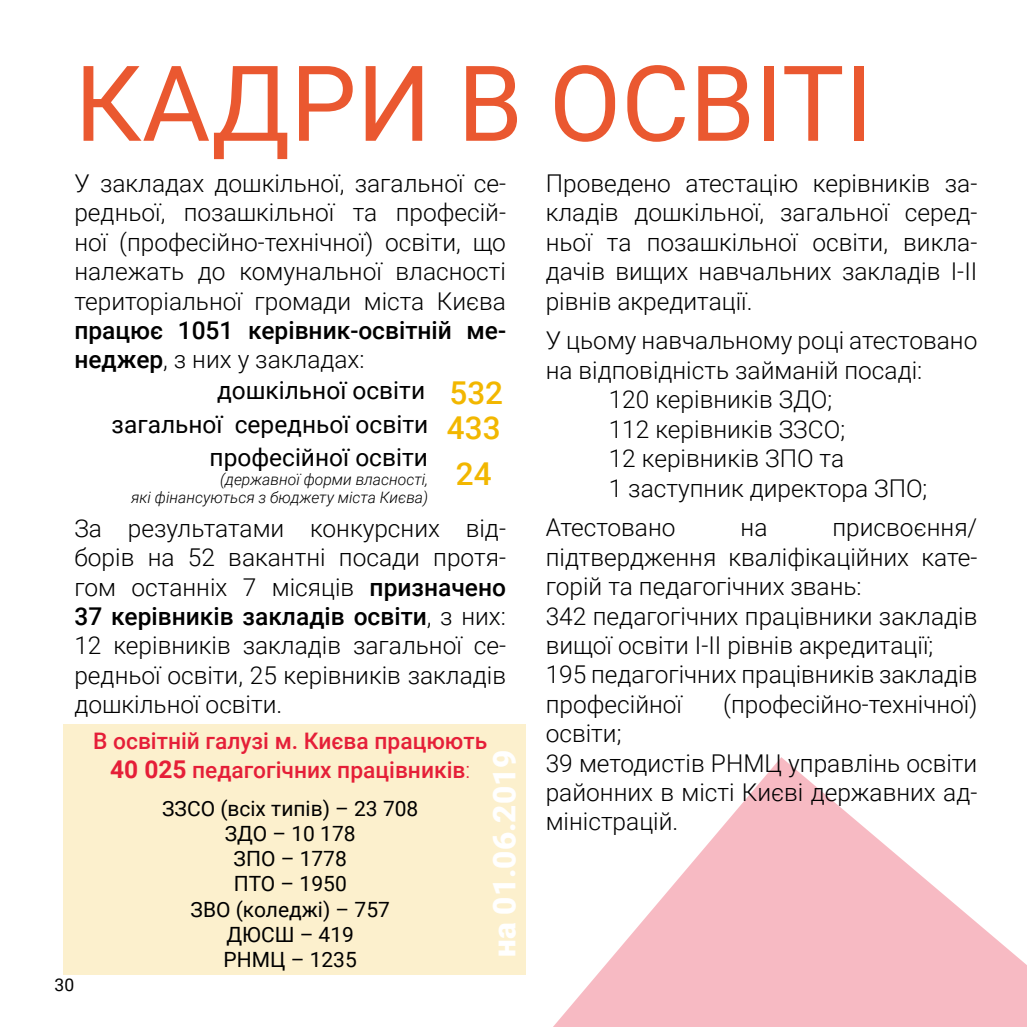
<style>
.page{position:relative;width:1027px;height:1027px;background:#fff}
.page>*{position:absolute;margin:0;border:0;box-sizing:border-box;transform-origin:0 0}
.t1{font:105px "Roboto";color:#ea5830}
.t2{font:900 31.5px "Roboto";color:#fff}
.t3{font:500 31.5px "Roboto";color:#f2b700}
.t4{font:300 24.5px/29.4px "Roboto";color:#000;text-align:justify}
.t5{font:24.5px "Roboto";color:#000}
.t6{font:500 24.5px/29.4px "Roboto";color:#000}
.t7{font:500 22.75px/29.4px "Roboto";color:#e51f38;text-align:center}
.t8{font:21px/25.2px "Roboto";color:#000;text-align:center}
.t9{font:17.5px "Roboto";color:#000}
.t10{font:italic 300 15.75px/18.9px "Roboto";color:#000;text-align:right}
.s1{font-weight:300}
.s2{font-weight:500;font-size:31.5px;color:#f2b700}
.s3{font-weight:500}
.s4{font-weight:700;font-size:24.5px}
</style>
<div class="page">
<svg style="left:553px;top:757px;width:474px;height:270px;fill:#f7bac3"></svg>
<div style="left:63px;top:724px;width:463px;height:251px;background:#fcf0cd"></div>
<h1 class="t1" style="left:74px;top:30px;width:800px">КАДРИ В ОСВІТІ</h1>
<p class="t4" style="left:74px;top:168px;width:433px">У закладах дошкільної, загальної се&shy;редньої, позашкільної та професій&shy;ної (професійно-технічної) освіти, що належать до комунальної власності територіальної громади міста Києва</p>
<p class="t6" style="left:74px;top:315px;width:433px">працює 1051 керівник-освітній ме&shy;неджер<span class="s1">, з них у закладах:</span></p>
<p class="t5" style="left:217px;top:373px;width:210px">дошкільної освіти</p>
<p class="t3" style="left:449px;top:371px;width:55px">532</p>
<p class="t5" style="left:112px;top:407px;width:390px">загальної середньої освіти <span class="s2">433</span></p>
<p class="t3" style="left:456px;top:451px;width:37px">24</p>
<p class="t5" style="left:210px;top:440px;width:220px">професійної освіти</p>
<p class="t10" style="left:131px;top:469px;width:299px">(державної форми власності,<br>які фінансуються з бюджету міста Києва)</p>
<p class="t4" style="left:74px;top:512px;width:433px">За результатами конкурсних від&shy;борів на 52 вакантні посади протя&shy;гом останніх 7 місяців <span class="s3">призначено 37 керівників закладів освіти</span>, з них:<br>12 керівників закладів загальної се&shy;редньої освіти, 25 керівників закладів дошкільної освіти.</p>
<p class="t9" style="left:55px;top:972px;width:21px">30</p>
<p class="t7" style="left:93px;top:725px;width:396px">В освітній галузі м. Києва працюють<br><span class="s4">40 025</span> педагогічних працівників<span class="s1">:</span></p>
<p class="t8" style="left:162px;top:795px;width:258px">ЗЗСО (всіх типів) – 23 708<br>ЗДО – 10 178<br>ЗПО – 1778<br>ПТО – 1950<br>ЗВО (коледжі) – 757<br>ДЮСШ – 419<br>РНМЦ – 1235</p>
<p class="t2" style="left:482px;top:957px;width:209px;rotate:-90deg">на 01.06.2019</p>
<p class="t4" style="left:546px;top:168px;width:433px">Проведено атестацію керівників за&shy;кладів дошкільної, загальної серед&shy;ньої та позашкільної освіти, викла&shy;дачів вищих навчальних закладів І-ІІ рівнів акредитації.</p>
<p class="t4" style="left:546px;top:325px;width:433px">У цьому навчальному році атестовано</p>
<p class="t4" style="left:546px;top:355px;width:378px">на відповідність займаній посаді:</p>
<p class="t4" style="left:609px;top:384px;width:225px">120 керівників ЗДО;</p>
<p class="t4" style="left:609px;top:413px;width:238px">112 керівників ЗЗСО;</p>
<p class="t4" style="left:609px;top:443px;width:237px">12 керівників ЗПО та</p>
<p class="t4" style="left:609px;top:472px;width:320px">1 заступник директора ЗПО;</p>
<p class="t4" style="left:546px;top:512px;width:131px">Атестовано</p>
<p class="t4" style="left:740px;top:512px;width:28px">на</p>
<p class="t4" style="left:546px;top:512px;width:433px;text-align:left;text-indent:287px">присвоєння/ підтвердження кваліфікаційних кате&shy;горій та педагогічних звань:<br>342 педагогічних працівники закладів вищої освіти І-ІІ рівнів акредитації;<br>195 педагогічних працівників закладів професійної</p>
<p class="t4" style="left:723px;top:688px;width:256px">(професійно-технічної)</p>
<p class="t4" style="left:546px;top:718px;width:433px;text-align:left">освіти;<br>39 методистів РНМЦ управлінь освіти районних в місті Києві державних ад&shy;міністрацій.</p>
</div>
